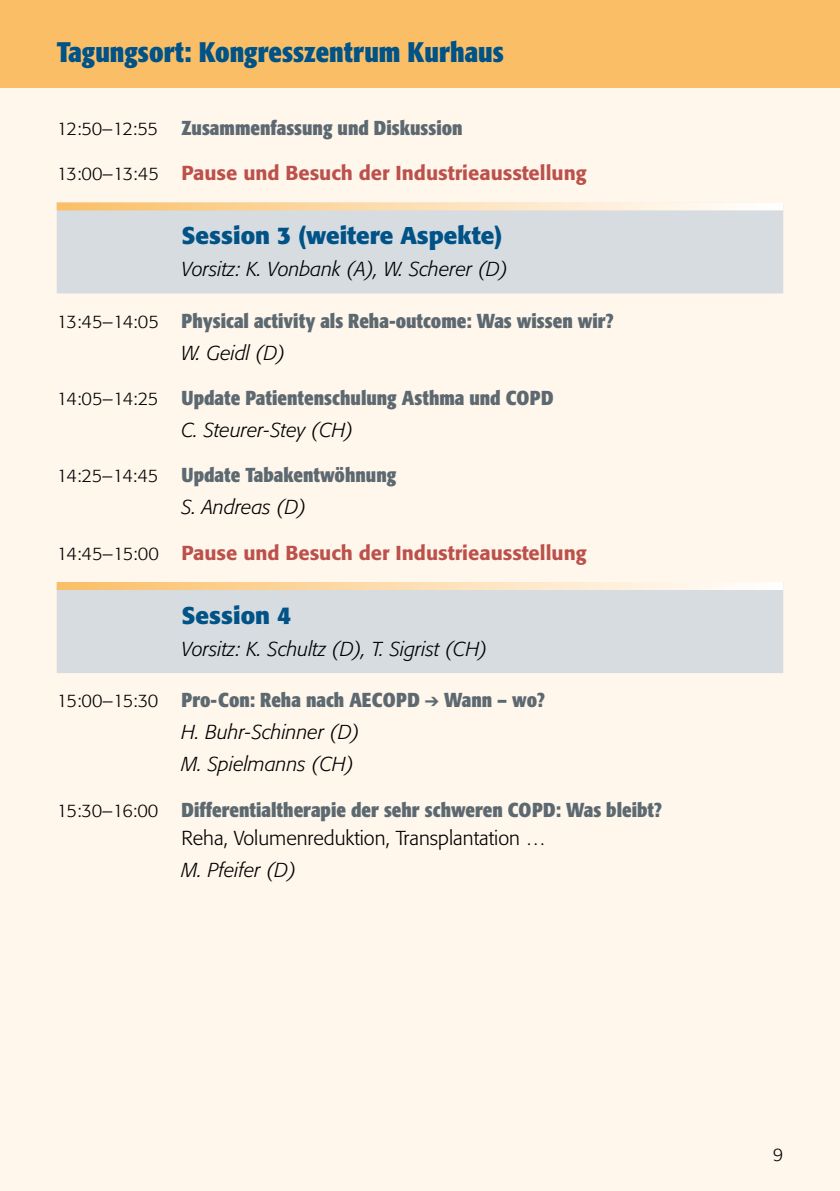
<style>
.page{position:relative;width:840px;height:1191px;background:#fff}
.page>*{position:absolute;margin:0;border:0;box-sizing:border-box;transform-origin:0 0}
.t1{font:700 condensed 28px "Formata";color:#005287}
.t2{font:700 24px "Formata";color:#005287}
.t3{font:700 condensed 20px/32px "Formata";color:#5d6970}
.t4{font:italic 300 20px/32px "Formata";color:#000}
.t5{font:500 20px "Formata";color:#bc514b}
.t6{font:300 18px "Formata";color:#000}
.s1{font-weight:300;font-stretch:normal;font-size:18px;color:#000}
.s2{font-weight:300;font-size:18px;color:#000}
.s3{font-weight:300;font-style:italic;font-stretch:normal;color:#000}
.s4{font-style:normal;font-size:18px}
.s5{font-weight:700;font-style:normal;font-stretch:condensed;color:#5d6970}
.s6{color:#5d6970}
.s7{font-weight:300;font-stretch:normal;color:#000}
</style>
<div class="page">
<div style="left:0;top:0;width:839px;height:1191px;background:#fff6ec"></div>
<div style="left:0;top:0;width:839px;height:88px;background:#fabf66"></div>
<svg style="left:57px;top:210px;width:725px;height:463px"></svg>
<svg style="left:57px;top:202px;width:725px;height:8px"></svg>
<svg style="left:57px;top:582px;width:725px;height:8px"></svg>
<h1 class="t1" style="left:57px;top:35px;width:448px">Tagungsort: Kongresszentrum Kurhaus</h1>
<p class="t3" style="left:57px;top:111px;width:407px"><span class="s1">12:50–12:55</span> Zusammenfassung und Diskussion</p>
<p class="t5" style="left:57px;top:161px;width:531px"><span class="s2">13:00–13:45</span> Pause und Besuch der Industrieausstellung</p>
<p class="t2" style="left:181px;top:221px;width:322px">Session 3 (weitere Aspekte)</p>
<p class="t4" style="left:181px;top:253px;width:328px">Vorsitz: K. Vonbank (A), W. Scherer (D)</p>
<p class="t3" style="left:181px;top:304px;width:433px;text-indent:-125px"><span class="s1">13:45–14:05</span> Physical activity als Reha-outcome: Was wissen wir?<br><span class="s3">W. Geidl (D)</span></p>
<p class="t3" style="left:181px;top:382px;width:373px;text-indent:-125px"><span class="s1">14:05–14:25</span> Update Patientenschulung Asthma und COPD<br><span class="s3">C. Steurer-Stey (CH)</span></p>
<p class="t3" style="left:181px;top:459px;width:216px;text-indent:-125px"><span class="s1">14:25–14:45</span> Update Tabakentwöhnung<br><span class="s3">S. Andreas (D)</span></p>
<p class="t5" style="left:57px;top:540px;width:531px"><span class="s2">14:45–15:00</span> Pause und Besuch der Industrieausstellung</p>
<p class="t2" style="left:181px;top:600px;width:111px">Session 4</p>
<p class="t4" style="left:181px;top:633px;width:307px">Vorsitz: K. Schultz (D), T. Sigrist (CH)</p>
<p class="t4" style="left:181px;top:684px;width:365px;text-indent:-125px"><span class="s4">15:00–15:30</span> <span class="s5">Pro-Con: Reha nach AECOPD</span> <span class="s6">➔</span> <span class="s5">Wann – wo?<br></span>H. Buhr-Schinner (D)<br>M. Spielmanns (CH)</p>
<p class="t3" style="left:57px;top:795px;width:606px;line-height:28px;text-align:center"><span class="s1">15:30–16:00</span> Differentialtherapie der sehr schweren COPD: Was bleibt?<br><span class="s7">Reha, Volumenreduktion, Transplantation …</span></p>
<p class="t4" style="left:181px;top:853px;width:116px">M. Pfeifer (D)</p>
<p class="t6" style="left:772px;top:1144px;width:12px">9</p>
</div>
